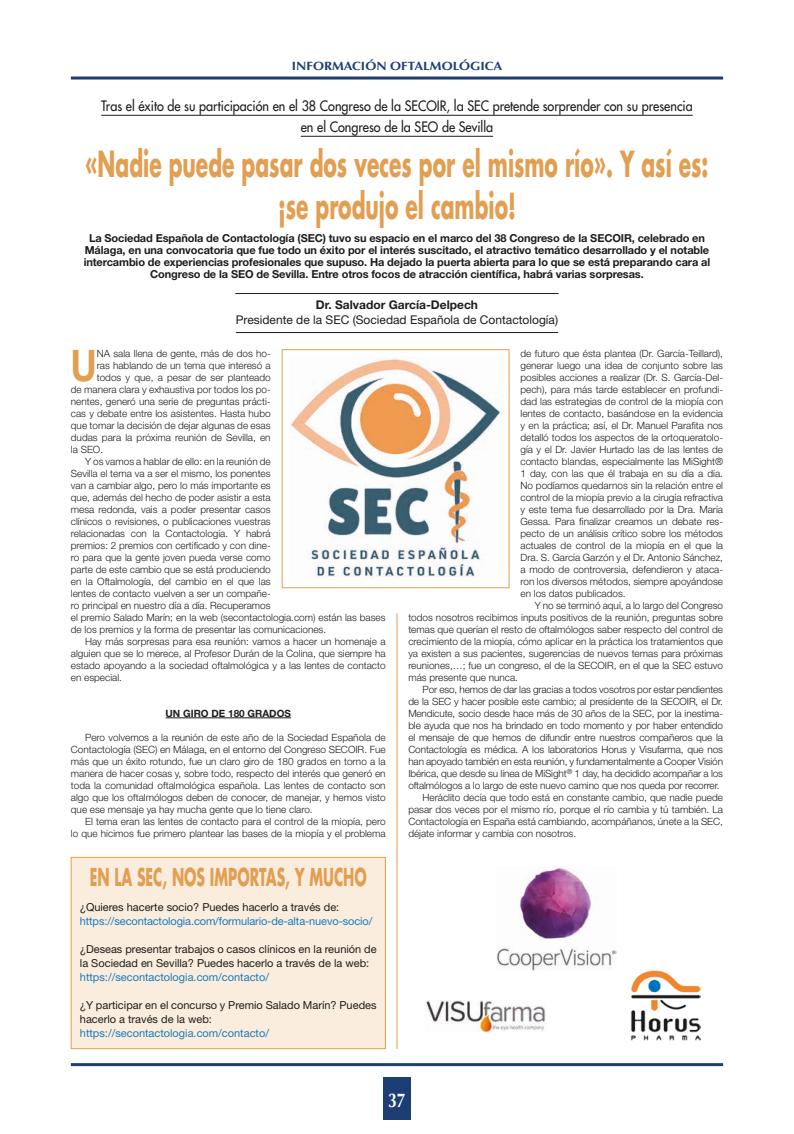
<style>
.page{position:relative;width:794px;height:1134px;background:#fff}
.page>*{position:absolute;margin:0;border:0;box-sizing:border-box;transform-origin:0 0}
.t1{font:700 43.6px "Helvetica Neue LT Std";color:#e29e51;scale:.8 1}
.t2{font:700 35px/42px "Futura Std";color:#e29e51;text-align:center;scale:.58 1}
.t3{font:700 24px "Futura Std";color:#e29e51;scale:.58 1}
.t4{font:700 20px "Optima LT Std";color:#fff;scale:.8 1}
.t5{font:500 14px/21px "Futura Std";color:#1d1d1b;text-align:center;scale:.9 1}
.t6{font:12px "Helvetica Neue LT Std";color:#1d1d1b}
.t7{font:700 12px "Helvetica Neue LT Std";color:#1d1d1b}
.t8{font:700 12px "Optima LT Std";color:#1c3e75;scale:1.1 1}
.t9{font:700 11px/12px "Helvetica Neue LT Std";letter-spacing:-.01em;color:#1d1d1b;text-align:center}
.t10{font:11px/14px "Helvetica Neue LT Std";color:#1d1d1b}
.t11{font:11px "Helvetica Neue LT Std";color:#1b7abb}
.t12{font:300 10px/12px "Helvetica Neue LT Std";color:#1d1d1b;text-align:justify}
.t13{font:700 10px "Helvetica Neue LT Std";color:#1d1d1b}
</style>
<div class="page">
<div style="left:383px;top:1078px;width:28px;height:42px;background:#1c3e75"></div>
<hr style="left:71px;top:77px;width:652px;height:3px;background:#1c3e75">
<hr style="left:71px;top:1063px;width:652px;height:3px;background:#1c3e75">
<hr style="left:165px;top:717px;width:126px;height:1px;background:#1d1d1b">
<hr style="left:101px;top:115px;width:591px;height:1px;background:#1d1d1b">
<hr style="left:301px;top:136px;width:192px;height:1px;background:#1d1d1b">
<hr style="left:235px;top:293px;width:323px;height:1px;background:#1d1d1b">
<hr style="left:236px;top:332px;width:322px;height:1px;background:#1d1d1b">
<div style="left:71px;top:857px;width:314px;height:192px;background:#fbedde"></div>
<div style="left:71px;top:857px;width:315px;height:192px;border:1px solid #e29e51"></div>
<img style="left:290px;top:359px;width:211px;height:218px">
<div style="left:282px;top:349px;width:227px;height:239px;border:1px solid #e29e51"></div>
<hr style="left:397px;top:613px;width:1px;height:436px;background:#e29e51">
<img style="left:496px;top:866px;width:120px;height:105px">
<img style="left:631px;top:971px;width:69px;height:69px">
<img style="left:425px;top:1001px;width:120px;height:30px">
<p class="t8" style="left:292px;top:59px;width:193px">INFORMACIÓN OFTALMOLÓGICA</p>
<h3 class="t5" style="left:101px;top:95px;width:659px">Tras el éxito de su participación en el 38 Congreso de la SECOIR, la SEC pretende sorprender con su presencia en el Congreso de la SEO de Sevilla</h3>
<h2 class="t2" style="left:85px;top:142px;width:1076px">«Nadie puede pasar dos veces por el mismo río». Y así es: ¡se produjo el cambio!</h2>
<p class="t9" style="left:84px;top:232px;width:628px">La Sociedad Española de Contactología (SEC) tuvo su espacio en el marco del 38 Congreso de la SECOIR, celebrado en Málaga, en una convocatoria que fue todo un éxito por el interés suscitado, el atractivo temático desarrollado y el notable intercambio de experiencias profesionales que supuso. Ha dejado la puerta abierta para lo que se está preparando cara al Congreso de la SEO de Sevilla. Entre otros focos de atracción científica, habrá varias sorpresas.</p>
<p class="t7" style="left:316px;top:298px;width:163px">Dr. Salvador García-Delpech</p>
<p class="t6" style="left:236px;top:312px;width:324px">Presidente de la SEC (Sociedad Española de Contactología)</p>
<h1 class="t1" style="left:71px;top:338px;width:34px">U</h1>
<p class="t12" style="left:97px;top:347px;width:175px">NA sala llena de gente, más de dos ho-</p>
<p class="t12" style="left:97px;top:359px;width:175px">ras hablando de un tema que interesó a</p>
<p class="t12" style="left:97px;top:371px;width:175px">todos y que, a pesar de ser planteado</p>
<p class="t12" style="left:71px;top:383px;width:201px">de manera clara y exhaustiva por todos los po-</p>
<p class="t12" style="left:71px;top:395px;width:201px">nentes, generó una serie de preguntas prácti-</p>
<p class="t12" style="left:71px;top:407px;width:201px">cas y debate entre los asistentes. Hasta hubo</p>
<p class="t12" style="left:71px;top:419px;width:201px">que tomar la decisión de dejar algunas de esas</p>
<p class="t12" style="left:71px;top:431px;width:201px">dudas para la próxima reunión de Sevilla, en</p>
<p class="t12" style="left:71px;top:443px;width:34px">la SEO.</p>
<p class="t12" style="left:85px;top:455px;width:187px">Y os vamos a hablar de ello: en la reunión de</p>
<p class="t12" style="left:71px;top:467px;width:201px">Sevilla el tema va a ser el mismo, los ponentes</p>
<p class="t12" style="left:71px;top:479px;width:201px">van a cambiar algo, pero lo más importante es</p>
<p class="t12" style="left:71px;top:491px;width:201px">que, además del hecho de poder asistir a esta</p>
<p class="t12" style="left:71px;top:503px;width:201px">mesa redonda, vais a poder presentar casos</p>
<p class="t12" style="left:71px;top:515px;width:201px">clínicos o revisiones, o publicaciones vuestras</p>
<p class="t12" style="left:71px;top:527px;width:201px">relacionadas con la Contactología. Y habrá</p>
<p class="t12" style="left:71px;top:539px;width:201px">premios: 2 premios con certificado y con dine-</p>
<p class="t12" style="left:71px;top:551px;width:201px">ro para que la gente joven pueda verse como</p>
<p class="t12" style="left:71px;top:563px;width:201px">parte de este cambio que se está produciendo</p>
<p class="t12" style="left:71px;top:575px;width:201px">en la Oftalmología, del cambio en el que las</p>
<p class="t12" style="left:71px;top:587px;width:201px">lentes de contacto vuelven a ser un compañe-</p>
<p class="t12" style="left:71px;top:599px;width:201px">ro principal en nuestro día a día. Recuperamos</p>
<p class="t12" style="left:71px;top:611px;width:316px">el premio Salado Marín; en la web (secontactologia.com) están las bases</p>
<p class="t12" style="left:71px;top:623px;width:257px">de los premios y la forma de presentar las comunicaciones.</p>
<p class="t12" style="left:85px;top:635px;width:302px">Hay más sorpresas para esa reunión: vamos a hacer un homenaje a</p>
<p class="t12" style="left:71px;top:647px;width:316px">alguien que se lo merece, al Profesor Durán de la Colina, que siempre ha</p>
<p class="t12" style="left:71px;top:659px;width:316px">estado apoyando a la sociedad oftalmológica y a las lentes de contacto</p>
<p class="t12" style="left:71px;top:671px;width:53px">en especial.</p>
<p class="t13" style="left:166px;top:707px;width:127px">UN GIRO DE 180 GRADOS</p>
<p class="t12" style="left:71px;top:731px;width:316px;text-indent:14px">Pero volvemos a la reunión de este año de la Sociedad Española de Contactología (SEC) en Málaga, en el entorno del Congreso SECOIR. Fue más que un éxito rotundo, fue un claro giro de 180 grados en torno a la manera de hacer cosas y, sobre todo, respecto del interés que generó en toda la comunidad oftalmológica española. Las lentes de contacto son algo que los oftalmólogos deben de conocer, de manejar, y hemos visto que ese mensaje ya hay mucha gente que lo tiene claro.</p>
<p class="t12" style="left:71px;top:815px;width:316px;text-align:right">El tema eran las lentes de contacto para el control de la miopía, pero<br>lo que hicimos fue primero plantear las bases de la miopía y el problema</p>
<h3 class="t3" style="left:90px;top:861px;width:479px">EN LA SEC, NOS IMPORTAS, Y MUCHO</h3>
<p class="t10" style="left:80px;top:900px;width:261px">¿Quieres hacerte socio? Puedes hacerlo a través de:</p>
<p class="t11" style="left:80px;top:915px;width:294px">https://secontactologia.com/formulario-de-alta-nuevo-socio/</p>
<p class="t10" style="left:80px;top:942px;width:298px">¿Deseas presentar trabajos o casos clínicos en la reunión de la Sociedad en Sevilla? Puedes hacerlo a través de la web:</p>
<p class="t11" style="left:80px;top:971px;width:191px">https://secontactologia.com/contacto/</p>
<p class="t10" style="left:80px;top:998px;width:298px">¿Y participar en el concurso y Premio Salado Marín? Puedes hacerlo a través de la web:</p>
<p class="t11" style="left:80px;top:1027px;width:191px">https://secontactologia.com/contacto/</p>
<p class="t12" style="left:520px;top:347px;width:204px">de futuro que ésta plantea (Dr. García-Teillard), generar luego una idea de conjunto sobre las posibles acciones a realizar (Dr. S. García-Del&shy;pech), para más tarde establecer en profundi&shy;dad las estrategias de control de la miopía con lentes de contacto, basándose en la evidencia y en la práctica; así, el Dr. Manuel Parafita nos detalló todos los aspectos de la ortoqueratolo&shy;gía y el Dr. Javier Hurtado las de las lentes de contacto blandas, especialmente las MiSight® 1 day, con las que él trabaja en su día a día.<br>No podíamos quedarnos sin la relación entre el control de la miopía previo a la cirugía refractiva y este tema fue desarrollado por la Dra. María Gessa. Para finalizar creamos un debate res&shy;pecto de un análisis crítico sobre los métodos actuales de control de la miopía en el que la Dra. S. García Garzón y el Dr. Antonio Sánchez, a modo de controversia, defendieron y ataca&shy;ron los diversos métodos, siempre apoyándose en los datos publicados.</p>
<p class="t12" style="left:408px;top:599px;width:316px;text-indent:126px">Y no se terminó aquí, a lo largo del Congreso todos nosotros recibimos inputs positivos de la reunión, preguntas sobre temas que querían el resto de oftalmólogos saber respecto del control de crecimiento de la miopía, cómo aplicar en la práctica los tratamientos que ya existen a sus pacientes, sugerencias de nuevos temas para próximas reuniones,…; fue un congreso, el de la SECOIR, en el que la SEC estuvo más presente que nunca.</p>
<p class="t12" style="left:422px;top:683px;width:302px">Por eso, hemos de dar las gracias a todos vosotros por estar pendientes</p>
<p class="t12" style="left:408px;top:695px;width:316px">de la SEC y hacer posible este cambio; al presidente de la SECOIR, el Dr.</p>
<p class="t12" style="left:408px;top:707px;width:316px">Mendicute, socio desde hace más de 30 años de la SEC, por la inestima-</p>
<p class="t12" style="left:408px;top:719px;width:316px">ble ayuda que nos ha brindado en todo momento y por haber entendido</p>
<p class="t12" style="left:408px;top:731px;width:316px">el mensaje de que hemos de difundir entre nuestros compañeros que la</p>
<p class="t12" style="left:408px;top:743px;width:316px">Contactología es médica. A los laboratorios Horus y Visufarma, que nos</p>
<p class="t12" style="left:408px;top:755px;width:316px">han apoyado también en esta reunión, y fundamentalmente a Cooper Visión</p>
<p class="t12" style="left:408px;top:767px;width:316px">Ibérica, que desde su línea de MiSight<sup>®</sup> 1 day, ha decidido acompañar a los</p>
<p class="t12" style="left:408px;top:779px;width:313px">oftalmólogos a lo largo de este nuevo camino que nos queda por recorrer.</p>
<p class="t12" style="left:422px;top:791px;width:302px">Heráclito decía que todo está en constante cambio, que nadie puede</p>
<p class="t12" style="left:408px;top:803px;width:316px">pasar dos veces por el mismo río, porque el río cambia y tú también. La</p>
<p class="t12" style="left:408px;top:815px;width:316px">Contactología en España está cambiando, acompáñanos, únete a la SEC,</p>
<p class="t12" style="left:408px;top:827px;width:169px">déjate informar y cambia con nosotros.</p>
<h3 class="t4" style="left:388px;top:1088px;width:24px">37</h3>
</div>
